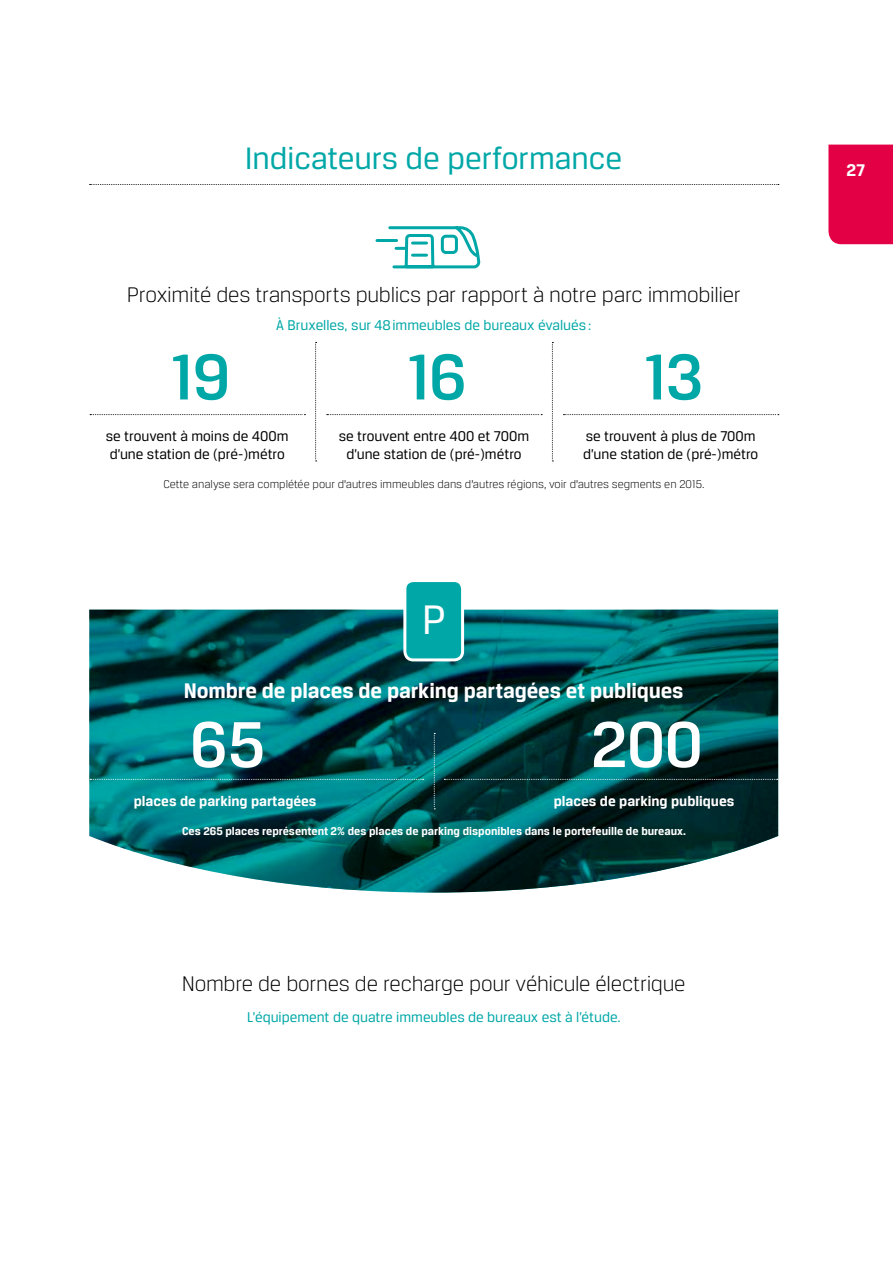
<style>
.page{position:relative;width:893px;height:1263px;background:#fff}
.page>*{position:absolute;margin:0;border:0;box-sizing:border-box;transform-origin:0 0}
.t1{font:500 69px "Breuer Text";color:#00a7a7}
.t2{font:500 69px "Breuer Text";color:#fff}
.t3{font:43.95px "Breuer Text";color:#fff}
.t4{font:33px "Breuer Text";color:#00a7a7}
.t5{font:300 22.5px "Breuer Text";letter-spacing:-.01em;color:#000}
.t6{font:700 22.5px "Breuer Text";letter-spacing:-.005em;color:#fff}
.t7{font:700 18px "Breuer Text";color:#fff}
.t8{font:15px/17.4px "Breuer Text";color:#000}
.t9{font:15px "Breuer Text";color:#00a7a7}
.t10{font:700 15px "Breuer Text";color:#fff}
.t11{font:300 12px "Breuer Text";color:#000}
.t12{font:700 12px "Breuer Text";color:#fff}
</style>
<div class="page">
<svg style="left:90px;top:414px;width:215px;height:1px"></svg>
<svg style="left:327px;top:414px;width:215px;height:1px"></svg>
<svg style="left:563px;top:414px;width:216px;height:1px"></svg>
<svg style="left:315px;top:342px;width:2px;height:120px"></svg>
<svg style="left:552px;top:342px;width:1px;height:120px"></svg>
<svg style="left:90px;top:184px;width:689px;height:85px"></svg>
<img style="left:89px;top:610px;width:689px;height:282px">
<svg style="left:90px;top:779px;width:334px;height:1px"></svg>
<svg style="left:444px;top:779px;width:334px;height:1px"></svg>
<svg style="left:434px;top:733px;width:1px;height:76px"></svg>
<div style="left:405px;top:580px;width:58px;height:80px;background:#00a7a7;border-radius:9px"></div>
<div style="left:403px;top:579px;width:61px;height:82px;border:3px solid #fff;border-radius:9px"></div>
<div style="left:828px;top:145px;width:65px;height:99px;background:#e40045"></div>
<h3 class="t4" style="left:245px;top:140px;width:379px">Indicateurs de performance</h3>
<h3 class="t5" style="left:127px;top:282px;width:615px">Proximité des transports publics par rapport à notre parc immobilier</h3>
<p class="t9" style="left:276px;top:317px;width:317px">À Bruxelles, sur 48 immeubles de bureaux évalués :</p>
<h1 class="t1" style="left:170px;top:338px;width:62px">19</h1>
<h1 class="t1" style="left:406px;top:338px;width:62px">16</h1>
<h1 class="t1" style="left:643px;top:338px;width:62px">13</h1>
<p class="t8" style="left:106px;top:428px;width:184px">se trouvent à moins de 400m d’une station de (pré-)métro</p>
<p class="t8" style="left:339px;top:428px;width:192px;text-align:center">se trouvent entre 400 et 700m d’une station de (pré-)métro</p>
<p class="t8" style="left:583px;top:428px;width:177px">se trouvent à plus de 700m d’une station de (pré-)métro</p>
<p class="t11" style="left:163px;top:478px;width:543px">Cette analyse sera complétée pour d’autres immeubles dans d’autres régions, voir d’autres segments en 2015.</p>
<h2 class="t3" style="left:422px;top:596px;width:25px">P</h2>
<h3 class="t6" style="left:184px;top:678px;width:501px">Nombre de places de parking partagées et publiques</h3>
<h1 class="t2" style="left:190px;top:706px;width:78px">65</h1>
<h1 class="t2" style="left:590px;top:706px;width:114px">200</h1>
<p class="t10" style="left:134px;top:792px;width:184px">places de parking partagées</p>
<p class="t10" style="left:554px;top:792px;width:182px">places de parking publiques</p>
<p class="t12" style="left:182px;top:824px;width:505px">Ces 265 places représentent 2% des places de parking disponibles dans le portefeuille de bureaux.</p>
<h3 class="t5" style="left:182px;top:971px;width:505px">Nombre de bornes de recharge pour véhicule électrique</h3>
<p class="t9" style="left:247px;top:1009px;width:375px">L’équipement de quatre immeubles de bureaux est à l’étude.</p>
<p class="t7" style="left:846px;top:160px;width:20px">27</p>
</div>
